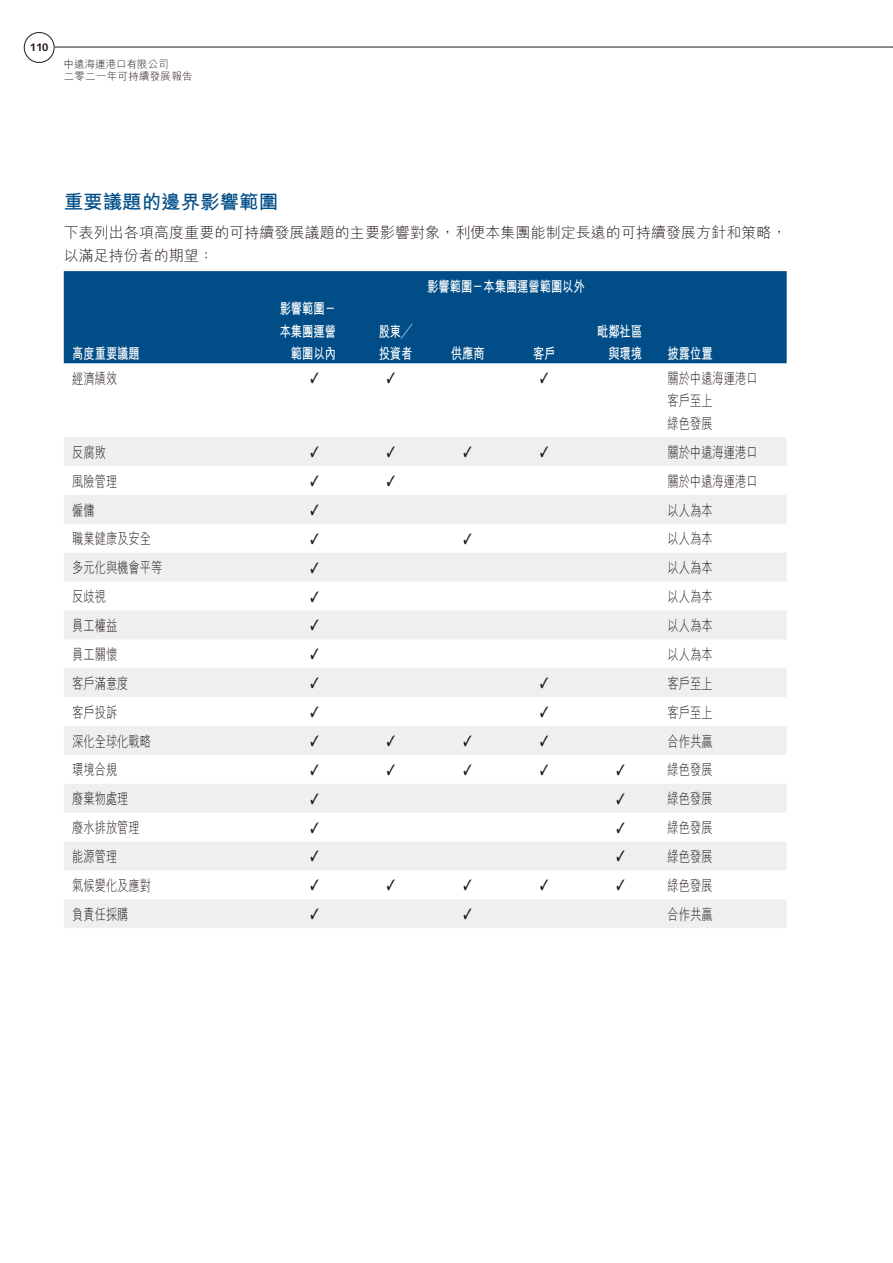
<style>
.page{position:relative;width:893px;height:1263px;background:#fff}
.page>*{position:absolute;margin:0;border:0;box-sizing:border-box;transform-origin:0 0}
.t1{font:19.5px "M Hei HK Bold E Ten B5 H";color:#004d87}
.t2{font:15px/22.5px "M Hei HK Light E Ten B5 H";color:#231916;scale:.75 1}
.t3{font:15px/22.5px "M Hei HK Light E Ten B5 H";color:#231916}
.t4{font:15px/22.5px "M Hei HK Bold E Ten B5 H";color:#fff;text-align:right;scale:.75 1}
.t5{font:10.5px/12px "M Hei HK Light E Ten B5 H";letter-spacing:.025em;color:#231916}
.t6{font:700 10.5px "Vectora LT Std";color:#231916}
</style>
<div class="page">
<div style="left:24px;top:32px;width:30px;height:31px;border:1px solid #231916;border-radius:50%"></div>
<hr style="left:55px;top:47px;width:838px;height:1px;background:#231916">
<div style="left:64px;top:271px;width:723px;height:92px;background:#004d87"></div>
<svg style="left:64px;top:437px;width:723px;height:491px;fill:#eeefef"></svg>
<svg style="left:311px;top:446px;width:8px;height:11px"></svg>
<svg style="left:387px;top:446px;width:8px;height:11px"></svg>
<svg style="left:464px;top:446px;width:8px;height:11px"></svg>
<svg style="left:540px;top:446px;width:8px;height:11px"></svg>
<svg style="left:311px;top:475px;width:8px;height:11px"></svg>
<svg style="left:387px;top:475px;width:8px;height:11px"></svg>
<svg style="left:311px;top:504px;width:8px;height:11px"></svg>
<svg style="left:311px;top:533px;width:8px;height:11px"></svg>
<svg style="left:464px;top:533px;width:8px;height:11px"></svg>
<svg style="left:311px;top:562px;width:8px;height:11px"></svg>
<svg style="left:311px;top:591px;width:8px;height:11px"></svg>
<svg style="left:311px;top:620px;width:8px;height:11px"></svg>
<svg style="left:311px;top:649px;width:8px;height:10px"></svg>
<svg style="left:311px;top:678px;width:8px;height:10px"></svg>
<svg style="left:540px;top:678px;width:8px;height:10px"></svg>
<svg style="left:311px;top:706px;width:8px;height:11px"></svg>
<svg style="left:540px;top:706px;width:8px;height:11px"></svg>
<svg style="left:311px;top:735px;width:8px;height:11px"></svg>
<svg style="left:387px;top:735px;width:8px;height:11px"></svg>
<svg style="left:464px;top:735px;width:8px;height:11px"></svg>
<svg style="left:540px;top:735px;width:8px;height:11px"></svg>
<svg style="left:311px;top:764px;width:8px;height:11px"></svg>
<svg style="left:387px;top:764px;width:8px;height:11px"></svg>
<svg style="left:464px;top:764px;width:8px;height:11px"></svg>
<svg style="left:540px;top:764px;width:8px;height:11px"></svg>
<svg style="left:617px;top:764px;width:8px;height:11px"></svg>
<svg style="left:311px;top:793px;width:8px;height:11px"></svg>
<svg style="left:617px;top:793px;width:8px;height:11px"></svg>
<svg style="left:311px;top:822px;width:8px;height:11px"></svg>
<svg style="left:617px;top:822px;width:8px;height:11px"></svg>
<svg style="left:311px;top:851px;width:8px;height:11px"></svg>
<svg style="left:617px;top:851px;width:8px;height:11px"></svg>
<svg style="left:311px;top:880px;width:8px;height:10px"></svg>
<svg style="left:387px;top:880px;width:8px;height:10px"></svg>
<svg style="left:464px;top:880px;width:8px;height:10px"></svg>
<svg style="left:540px;top:880px;width:8px;height:10px"></svg>
<svg style="left:617px;top:880px;width:8px;height:10px"></svg>
<svg style="left:311px;top:909px;width:8px;height:10px"></svg>
<svg style="left:464px;top:909px;width:8px;height:10px"></svg>
<p class="t6" style="left:30px;top:42px;width:20px">110</p>
<p class="t5" style="left:64px;top:59px;width:130px">中遠海運港口有限公司<br>二零二一年可持續發展報告</p>
<h1 class="t1" style="left:64px;top:194px;width:216px">重要議題的邊界影響範圍</h1>
<p class="t3" style="left:64px;top:223px;width:724px">下表列出各項高度重要的可持續發展議題的主要影響對象，利便本集團能制定長遠的可持續發展方針和策略，以滿足持份者的期望：</p>
<p class="t4" style="left:427px;top:277px;width:211px">影響範圍－本集團運營範圍以外</p>
<p class="t4" style="left:72px;top:344px;width:91px">高度重要議題</p>
<p class="t4" style="left:280px;top:299px;width:76px">影響範圍－本集團運營範圍以內</p>
<p class="t4" style="left:379px;top:322px;width:46px;text-align:left">股東╱投資者</p>
<p class="t4" style="left:451px;top:344px;width:46px">供應商</p>
<p class="t4" style="left:533px;top:344px;width:31px">客戶</p>
<p class="t4" style="left:597px;top:322px;width:61px">毗鄰社區與環境</p>
<p class="t4" style="left:668px;top:344px;width:61px">披露位置</p>
<p class="t2" style="left:72px;top:369px;width:62px">經濟績效</p>
<p class="t2" style="left:668px;top:369px;width:121px">關於中遠海運港口客戶至上<br>綠色發展</p>
<p class="t2" style="left:72px;top:443px;width:47px">反腐敗</p>
<p class="t2" style="left:668px;top:443px;width:121px">關於中遠海運港口</p>
<p class="t2" style="left:72px;top:472px;width:61px">風險管理</p>
<p class="t2" style="left:668px;top:472px;width:121px">關於中遠海運港口</p>
<p class="t2" style="left:72px;top:501px;width:31px">僱傭</p>
<p class="t2" style="left:668px;top:501px;width:61px">以人為本</p>
<p class="t2" style="left:72px;top:529px;width:107px">職業健康及安全</p>
<p class="t2" style="left:668px;top:529px;width:61px">以人為本</p>
<p class="t2" style="left:72px;top:558px;width:121px">多元化與機會平等</p>
<p class="t2" style="left:668px;top:558px;width:61px">以人為本</p>
<p class="t2" style="left:72px;top:587px;width:46px">反歧視</p>
<p class="t2" style="left:668px;top:587px;width:61px">以人為本</p>
<p class="t2" style="left:72px;top:616px;width:61px">員工權益</p>
<p class="t2" style="left:668px;top:616px;width:61px">以人為本</p>
<p class="t2" style="left:72px;top:645px;width:62px">員工關懷</p>
<p class="t2" style="left:668px;top:645px;width:61px">以人為本</p>
<p class="t2" style="left:72px;top:674px;width:76px">客戶滿意度</p>
<p class="t2" style="left:668px;top:674px;width:61px">客戶至上</p>
<p class="t2" style="left:72px;top:703px;width:61px">客戶投訴</p>
<p class="t2" style="left:668px;top:703px;width:61px">客戶至上</p>
<p class="t2" style="left:72px;top:732px;width:106px">深化全球化戰略</p>
<p class="t2" style="left:668px;top:732px;width:61px">合作共贏</p>
<p class="t2" style="left:72px;top:761px;width:62px">環境合規</p>
<p class="t2" style="left:668px;top:761px;width:61px">綠色發展</p>
<p class="t2" style="left:72px;top:789px;width:76px">廢棄物處理</p>
<p class="t2" style="left:668px;top:789px;width:61px">綠色發展</p>
<p class="t2" style="left:72px;top:818px;width:91px">廢水排放管理</p>
<p class="t2" style="left:668px;top:818px;width:61px">綠色發展</p>
<p class="t2" style="left:72px;top:847px;width:61px">能源管理</p>
<p class="t2" style="left:668px;top:847px;width:61px">綠色發展</p>
<p class="t2" style="left:72px;top:876px;width:107px">氣候變化及應對</p>
<p class="t2" style="left:668px;top:876px;width:61px">綠色發展</p>
<p class="t2" style="left:72px;top:905px;width:76px">負責任採購</p>
<p class="t2" style="left:668px;top:905px;width:61px">合作共贏</p>
</div>
